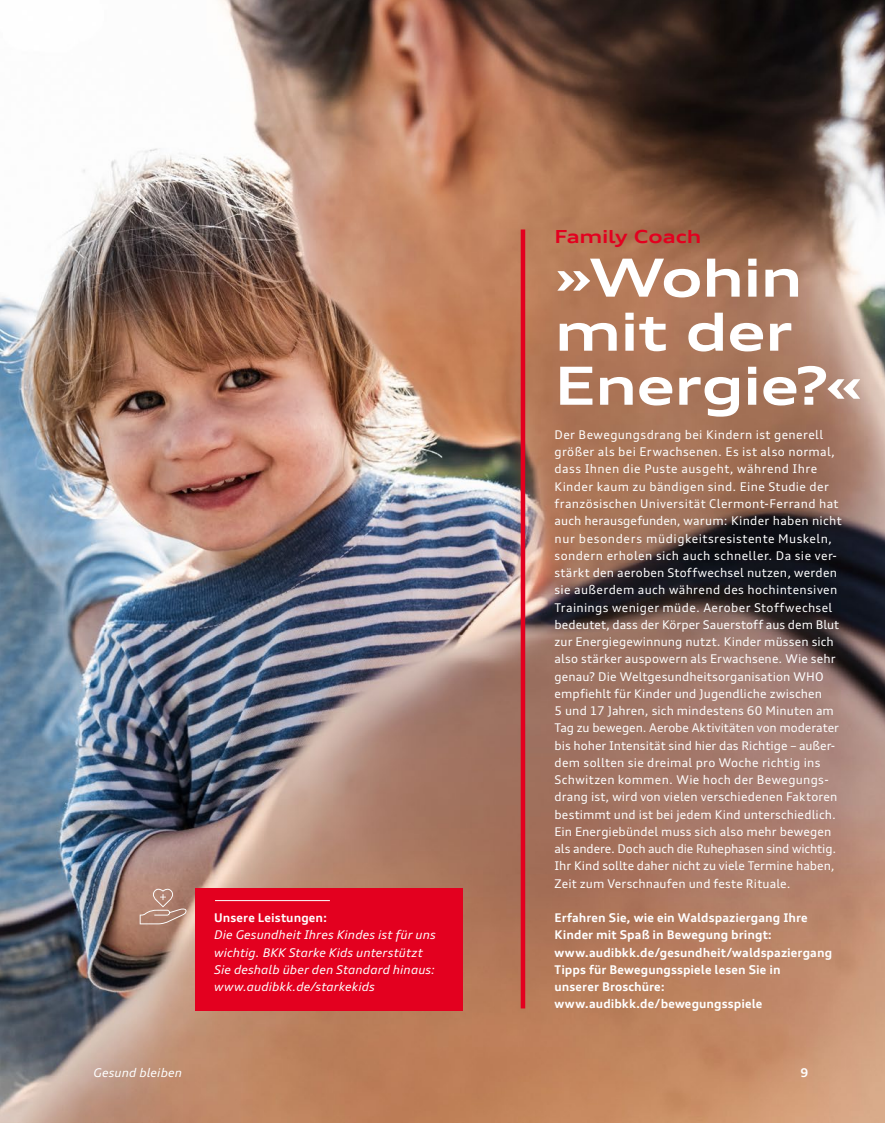
<style>
.page{position:relative;width:885px;height:1123px;background:#fff}
.page>*{position:absolute;margin:0;border:0;box-sizing:border-box;transform-origin:0 0}
.t1{font:700 expanded 52.5px/54px "Audi Type";letter-spacing:-.015em;color:#fff}
.t2{font:700 expanded 18px "Audi Type";letter-spacing:-.01em;color:#e3001f}
.t3{font:12px/17.2px "Audi Type";letter-spacing:.015em;color:#fff}
.t4{font:700 12px/17.2px "Audi Type";letter-spacing:.01em;color:#fff}
.t5{font:italic 12px/17.2px "Audi Type";letter-spacing:.01em;color:#fff}
</style>
<div class="page">
<img style="left:0;top:0;width:884px;height:1123px">
<div style="left:195px;top:887px;width:267px;height:123px;background:#e3001f"></div>
<hr style="left:215px;top:900px;width:115px;height:1px;background:#fff">
<svg style="left:140px;top:888px;width:46px;height:36px;background:#b68d7d"></svg>
<div style="left:520px;top:229px;width:5px;height:779px;background:#e3001f"></div>
<p class="t4" style="left:214px;top:909px;width:114px">Unsere Leistungen:</p>
<p class="t5" style="left:214px;top:926px;width:223px">Die Gesundheit Ihres Kindes ist für uns wichtig. BKK Starke Kids unterstützt Sie deshalb über den Standard hinaus: www.audibkk.de/starkekids</p>
<p class="t2" style="left:554px;top:225px;width:148px">Family Coach</p>
<h3 class="t1" style="left:554px;top:250px;width:310px">»Wohin mit der<br>Energie?«</h3>
<p class="t3" style="left:554px;top:426px;width:288px">Der Bewegungsdrang bei Kindern ist generell größer als bei Erwachsenen. Es ist also normal, dass Ihnen die Puste ausgeht, während Ihre Kinder kaum zu bändigen sind. Eine Studie der französischen Universität Clermont-Ferrand hat auch herausgefunden, warum: Kinder haben nicht nur besonders müdigkeitsresistente Muskeln, sondern erholen sich auch schneller. Da sie ver&shy;stärkt den aeroben Stoffwechsel nutzen, werden sie außerdem auch während des hochintensiven Trainings weniger müde. Aerober Stoffwechsel bedeutet, dass der Körper Sauerstoff aus dem Blut zur Energiegewinnung nutzt. Kinder müssen sich also stärker auspowern als Erwachsene. Wie sehr genau? Die Weltgesundheitsorganisation WHO empfiehlt für Kinder und Jugendliche zwischen<br>5 und 17 Jahren, sich mindestens 60 Minuten am Tag zu bewegen. Aerobe Aktivitäten von moderater bis hoher Intensität sind hier das Richtige – außer&shy;dem sollten sie dreimal pro Woche richtig ins Schwitzen kommen. Wie hoch der Bewegungs&shy;drang ist, wird von vielen verschiedenen Faktoren bestimmt und ist bei jedem Kind unterschiedlich.<br>Ein Energiebündel muss sich also mehr bewegen als andere. Doch auch die Ruhephasen sind wichtig.<br>Ihr Kind sollte daher nicht zu viele Termine haben, Zeit zum Verschnaufen und feste Rituale.</p>
<p class="t4" style="left:554px;top:909px;width:279px">Erfahren Sie, wie ein Waldspaziergang Ihre<br>Kinder mit Spaß in Bewegung bringt: www.audibkk.de/gesundheit/waldspaziergang</p>
<p class="t4" style="left:554px;top:960px;width:227px">Tipps für Bewegungsspiele lesen Sie in unserer Broschüre: www.audibkk.de/bewegungsspiele</p>
<p class="t5" style="left:94px;top:1064px;width:90px">Gesund bleiben</p>
<p class="t4" style="left:800px;top:1064px;width:9px">9</p>
</div>
